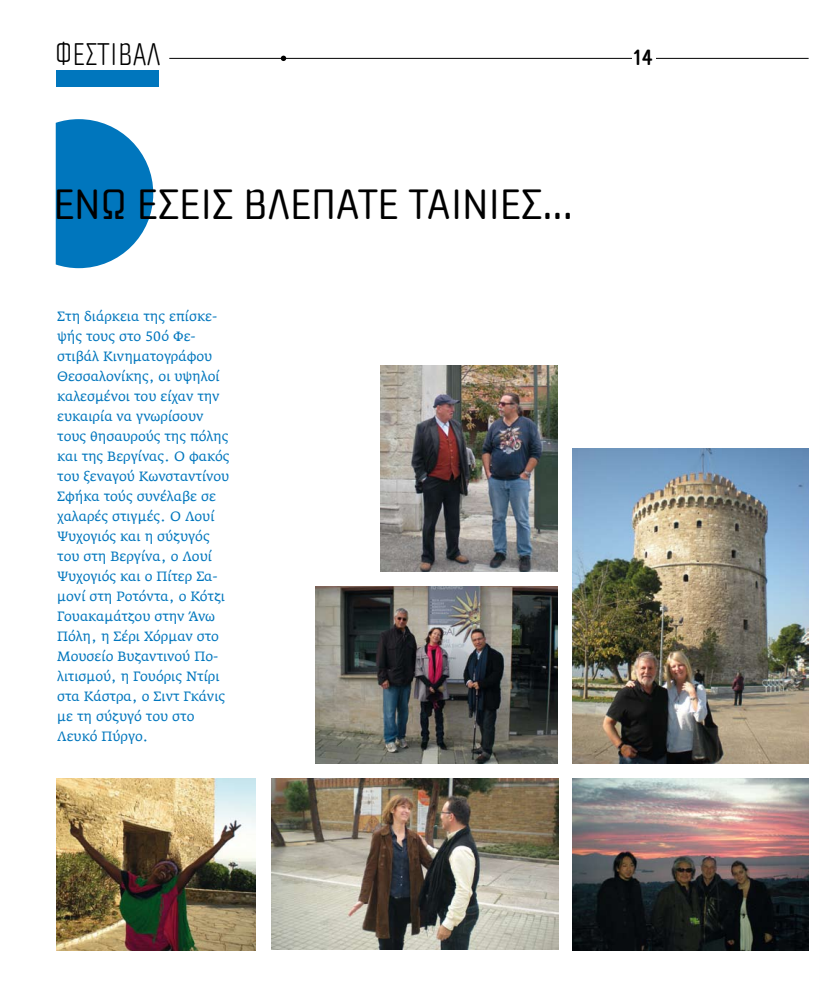
<style>
.page{position:relative;width:837px;height:993px;background:#fff}
.page>*{position:absolute;margin:0;border:0;box-sizing:border-box;transform-origin:0 0}
.t1{font:43.9px "Cholla Wide OS Gr";color:#000}
.t2{font:100 32.5px "Cholla Sans Gr";color:#000}
.t3{font:700 22.9px "Cholla Sans Gr";color:#000}
.t4{font:13.4px/20px "Fedra Serif AGR";color:#0076bd}
.s1{font-family:"Fedra Serif AGR Book TF"}
</style>
<div class="page">
<img style="left:316px;top:586px;width:241px;height:177px">
<img style="left:572px;top:778px;width:236px;height:172px">
<img style="left:271px;top:778px;width:286px;height:171px">
<img style="left:57px;top:778px;width:198px;height:172px">
<img style="left:572px;top:448px;width:236px;height:315px">
<img style="left:380px;top:365px;width:177px;height:206px">
<div style="left:57px;top:70px;width:102px;height:17px;background:#0076bd"></div>
<hr style="left:169px;top:58px;width:639px;height:1px;background:#000">
<div style="left:631px;top:48px;width:24px;height:17px;background:#fff"></div>
<svg style="left:281px;top:56px;width:5px;height:5px"></svg>
<svg style="left:56px;top:119px;width:97px;height:149px"></svg>
<h2 class="t2" style="left:55px;top:36px;width:107px">ΦΕΣΤΙΒΑΛ</h2>
<h3 class="t3" style="left:631px;top:45px;width:22px">14</h3>
<h1 class="t1" style="left:54px;top:180px;width:520px">ΕΝΩ ΕΣΕΙΣ ΒΛΕΠΑΤΕ ΤΑΙΝΙΕΣ...</h1>
<p class="t4" style="left:57px;top:306px;width:174px">Στη διάρκεια της επίσκε&shy;ψής τους στο <span class="s1">50ό</span> Φε&shy;στιβάλ Κινηματογράφου<br>Θεσσαλονίκης, οι υψηλοί καλεσμένοι του είχαν την ευκαιρία να γνωρίσουν τους θησαυρούς της πόλης και της Βεργίνας. Ο φακός του ξεναγού Κωνσταντίνου<br>Σφήκα τούς συνέλαβε σε χαλαρές στιγμές. O Λουί<br>Ψυχογιός και η σύζυγός του στη Βεργίνα, ο Λουί<br>Ψυχογιός και ο Πίτερ Σα&shy;μονί στη Ροτόντα, ο Κότζι<br>Γουακαμάτζου στην Άνω<br>Πόλη, η Σέρι Χόρμαν στο<br>Μουσείο Βυζαντινού Πο&shy;λιτισμού, η Γουόρις Ντίρι στα Κάστρα, ο Σιντ Γκάνις με τη σύζυγό του στο<br>Λευκό Πύργο.</p>
</div>
